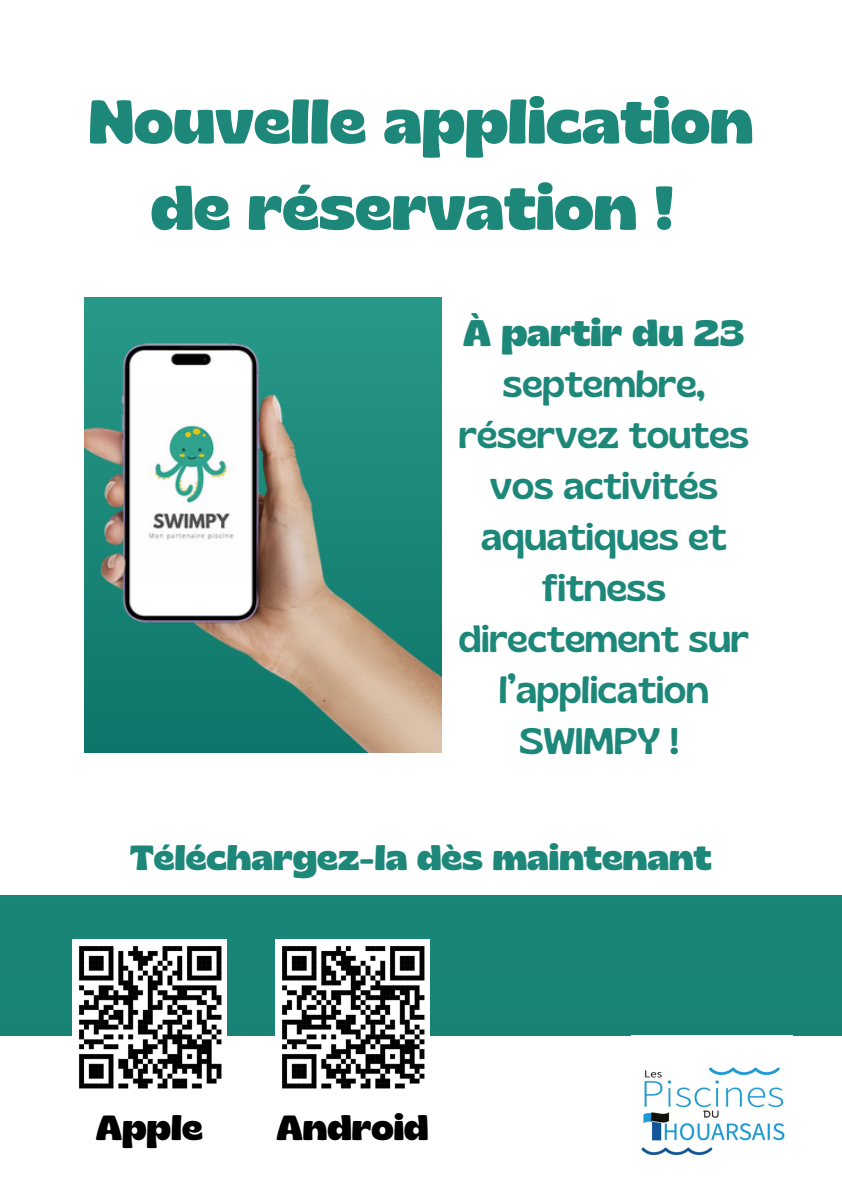
<style>
.page{position:relative;width:842px;height:1191px;background:#fff}
.page>*{position:absolute;margin:0;border:0;box-sizing:border-box;transform-origin:0 0}
.t1{font:700 61.3px/86.2px "Gliker";color:#1d8879;text-align:center}
.t2{font:36.8px/51px "Gliker";color:#1d8879;text-align:center}
.t3{font:700 34.8px "Gliker";color:#1d8879}
.t4{font:700 34.8px "Gliker";color:#000}
.s1{font-weight:700}
</style>
<div class="page">
<img style="left:84px;top:297px;width:357px;height:455px">
<div style="left:0;top:895px;width:842px;height:139px;background:#198577"></div>
<img style="left:641px;top:1067px;width:144px;height:89px">
<img style="left:72px;top:939px;width:154px;height:150px">
<img style="left:275px;top:939px;width:154px;height:150px">
<p class="t1" style="left:89px;top:77px;width:666px">Nouvelle application de réservation !</p>
<p class="t2" style="left:459px;top:307px;width:292px"><span class="s1">À partir du 23 </span>septembre, réservez toutes vos activités aquatiques et fitness directement sur l’application<br>SWIMPY !</p>
<h2 class="t3" style="left:130px;top:834px;width:583px">Téléchargez-la dès maintenant</h2>
<p class="t4" style="left:96px;top:1104px;width:109px">Apple</p>
<h2 class="t4" style="left:276px;top:1104px;width:154px">Android</h2>
</div>
